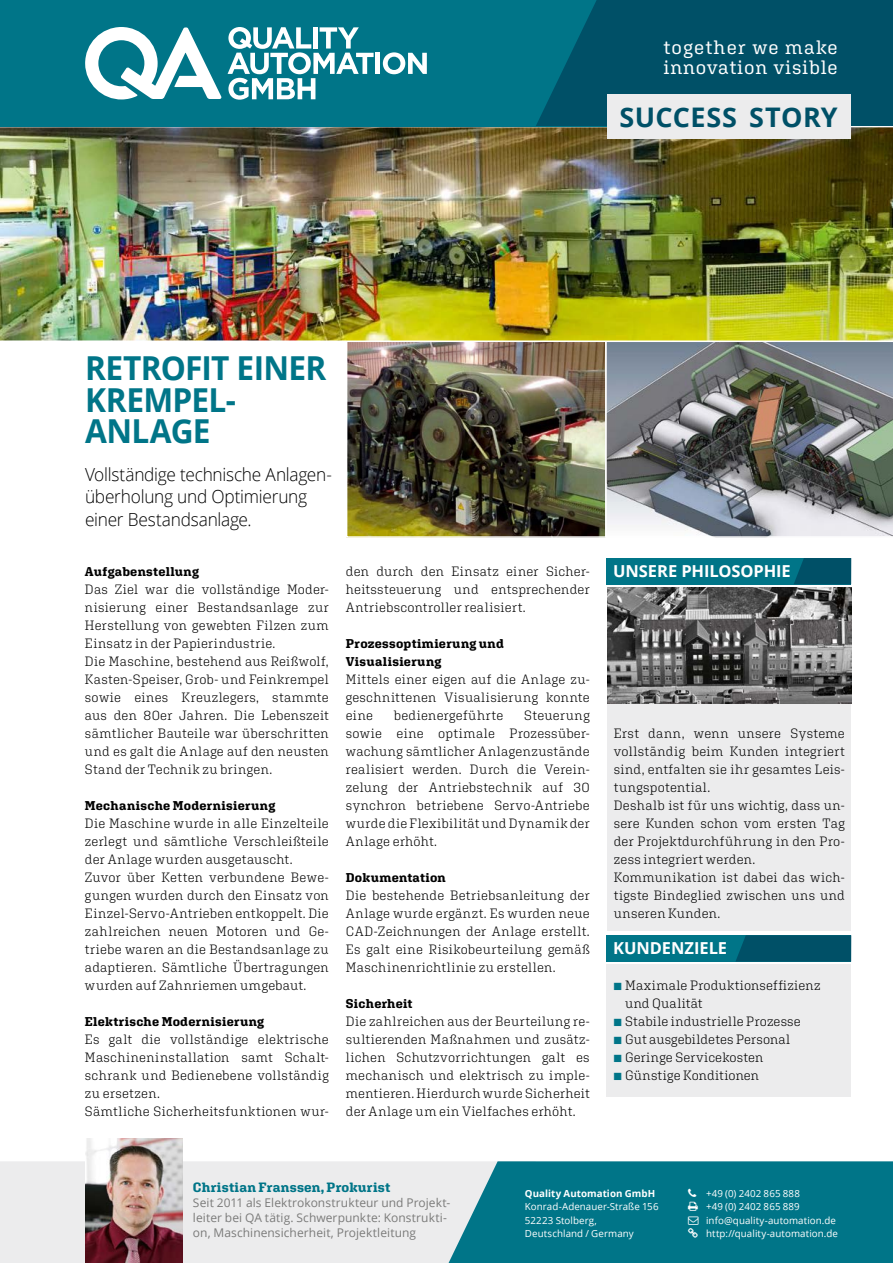
<style>
.page{position:relative;width:893px;height:1263px;background:#fff}
.page>*{position:absolute;margin:0;border:0;box-sizing:border-box;transform-origin:0 0}
.t1{font:700 33px/31.5px "Open Sans";letter-spacing:-.02em;color:#007588;scale:.96 1}
.t2{font:700 27px "Open Sans";letter-spacing:.015em;color:#005067}
.t3{font:19.35px/19.8px "Aglet Slab";letter-spacing:.04em;color:#fff}
.t4{font:300 18px/22.5px "Open Sans";letter-spacing:-.015em;color:#000;scale:.96 1}
.t5{font:700 16.5px "Open Sans";letter-spacing:-.005em;color:#fff}
.t6{font:300 13.5px/18px "Aglet Slab";letter-spacing:.02em;color:#000}
.t7{font:700 13.5px "Aglet Slab";letter-spacing:.01em;color:#007588}
.t8{font:700 12.75px/18px "Aglet Slab";letter-spacing:.02em;color:#000}
.t9{font:12px/15px "Open Sans";letter-spacing:.005em;color:#7b7b7a}
.t10{font:9.75px/13.5px "Open Sans";letter-spacing:.01em;color:#fff}
.t11{font:700 9.75px "Open Sans";letter-spacing:.005em;color:#fff}
.s1{color:#007588}
</style>
<div class="page">
<img style="left:349px;top:342px;width:255px;height:193px">
<div style="left:346px;top:339px;width:261px;height:199px;border:2px solid #fff"></div>
<img style="left:605px;top:342px;width:288px;height:196px">
<img style="left:0;top:126px;width:893px;height:216px">
<div style="left:0;top:0;width:849px;height:126px;background:#007588"></div>
<svg style="left:536px;top:0;width:357px;height:126px;background:#01546b"></svg>
<div style="left:375px;top:53px;width:5px;height:21px;background:#fff"></div>
<svg style="left:383px;top:52px;width:44px;height:22px"></svg>
<svg style="left:228px;top:27px;width:146px;height:73px"></svg>
<svg style="left:85px;top:27px;width:137px;height:73px"></svg>
<div style="left:607px;top:95px;width:243px;height:44px;background:#ececed"></div>
<div style="left:607px;top:935px;width:244px;height:26px;background:#007588"></div>
<div style="left:607px;top:964px;width:244px;height:132px;background:#ececed"></div>
<svg style="left:736px;top:935px;width:115px;height:26px;background:#005168"></svg>
<div style="left:607px;top:703px;width:244px;height:228px;background:#ececed"></div>
<div style="left:607px;top:558px;width:244px;height:26px;background:#007588"></div>
<svg style="left:794px;top:558px;width:57px;height:26px"></svg>
<img style="left:607px;top:587px;width:244px;height:116px">
<div style="left:0;top:1161px;width:449px;height:102px;background:#ececed"></div>
<div style="left:449px;top:1161px;width:444px;height:102px;background:#007588"></div>
<img style="left:85px;top:1139px;width:98px;height:124px">
<svg style="left:688px;top:1189px;width:10px;height:49px"></svg>
<h3 class="t3" style="left:663px;top:37px;width:176px">together we make innovation visible</h3>
<h2 class="t2" style="left:619px;top:98px;width:220px">SUCCESS STORY</h2>
<h1 class="t1" style="left:85px;top:351px;width:253px">RETROFIT EINER<br>KREMPEL-<br>ANLAGE</h1>
<h3 class="t4" style="left:85px;top:462px;width:259px">Vollständige technische Anlagen&shy;überholung und Optimierung einer Bestandsanlage.</h3>
<p class="t8" style="left:85px;top:562px;width:116px">Aufgabenstellung</p>
<p class="t6" style="left:85px;top:580px;width:245px">Das Ziel war die vollständige Moder&shy;nisierung einer Bestandsanlage zur Herstellung von gewebten Filzen zum Einsatz in der Papierindustrie.<br>Die Maschine, bestehend aus Reißwolf, Kasten-Speiser, Grob- und Feinkrempel sowie eines Kreuzlegers, stammte aus den 80er Jahren. Die Lebenszeit sämtlicher Bauteile war überschritten und es galt die Anlage auf den neusten Stand der Technik zu bringen.</p>
<p class="t8" style="left:85px;top:796px;width:192px">Mechanische Modernisierung</p>
<p class="t6" style="left:85px;top:814px;width:245px">Die Maschine wurde in alle Einzelteile zerlegt und sämtliche Verschleißteile der Anlage wurden ausgetauscht.<br>Zuvor über Ketten verbundene Bewe&shy;gungen wurden durch den Einsatz von Einzel-Servo-Antrieben entkoppelt. Die zahlreichen neuen Motoren und Ge&shy;triebe waren an die Bestandsanlage zu adaptieren. Sämtliche Übertragungen wurden auf Zahnriemen umgebaut.</p>
<p class="t8" style="left:85px;top:1012px;width:181px">Elektrische Modernisierung</p>
<p class="t6" style="left:85px;top:1030px;width:245px">Es galt die vollständige elektrische Maschineninstallation samt Schalt&shy;schrank und Bedienebene vollständig zu ersetzen.<br>Sämtliche Sicherheitsfunktionen wur-</p>
<p class="t6" style="left:346px;top:562px;width:245px;text-align:justify">den durch den Einsatz einer Sicher&shy;heitssteuerung und entsprechender Antriebscontroller realisiert.</p>
<p class="t8" style="left:346px;top:634px;width:160px">Prozessoptimierung und<br>Visualisierung</p>
<p class="t6" style="left:346px;top:670px;width:245px;text-align:justify">Mittels einer eigen auf die Anlage zu&shy;geschnittenen Visualisierung konnte eine</p>
<p class="t6" style="left:346px;top:706px;width:245px;text-align:justify;text-indent:178px">Steuerung sowie eine optimale Prozessüber&shy;wachung sämtlicher Anlagenzustände realisiert werden. Durch die Verein&shy;zelung der Antriebstechnik auf 30 synchron betriebene Servo-Antriebe wurde die Flexibilität und Dynamik der Anlage erhöht.</p>
<p class="t8" style="left:346px;top:868px;width:102px">Dokumentation</p>
<p class="t6" style="left:346px;top:886px;width:245px;text-align:justify">Die bestehende Betriebsanleitung der Anlage wurde ergänzt. Es wurden neue CAD-Zeichnungen der Anlage erstellt.<br>Es galt eine Risikobeurteilung gemäß Maschinenrichtlinie zu erstellen.</p>
<p class="t8" style="left:346px;top:994px;width:68px">Sicherheit</p>
<p class="t6" style="left:346px;top:1012px;width:245px;text-align:justify">Die zahlreichen aus der Beurteilung re&shy;sultierenden Maßnahmen und zusätz&shy;lichen Schutzvorrichtungen galt es mechanisch und elektrisch zu imple&shy;mentieren. Hierdurch wurde Sicherheit der Anlage um ein Vielfaches erhöht.</p>
<p class="t6" style="left:394px;top:706px;width:111px">bedienergeführte</p>
<p class="t5" style="left:613px;top:559px;width:179px">UNSERE PHILOSOPHIE</p>
<p class="t6" style="left:614px;top:724px;width:233px">Erst dann, wenn unsere Systeme vollständig beim Kunden integriert sind, entfalten sie ihr gesamtes Leis&shy;tungspotential.<br>Deshalb ist für uns wichtig, dass un&shy;sere Kunden schon vom ersten Tag der Projektdurchführung in den Pro&shy;zess integriert werden.<br>Kommunikation ist dabei das wich&shy;tigste Bindeglied zwischen uns und unseren Kunden.</p>
<p class="t5" style="left:613px;top:937px;width:116px">KUNDENZIELE</p>
<p class="t6" style="left:625px;top:976px;width:197px;text-indent:-12px"><span class="s1">■</span> Maximale Produktionseffizienz und Qualität</p>
<p class="t6" style="left:613px;top:1012px;width:189px"><span class="s1">■</span> Stabile industrielle Prozesse</p>
<p class="t6" style="left:613px;top:1030px;width:179px"><span class="s1">■</span> Gut ausgebildetes Personal</p>
<p class="t6" style="left:613px;top:1048px;width:152px"><span class="s1">■</span> Geringe Servicekosten</p>
<p class="t6" style="left:613px;top:1066px;width:148px"><span class="s1">■</span> Günstige Konditionen</p>
<p class="t7" style="left:193px;top:1179px;width:199px">Christian Franssen, Prokurist</p>
<p class="t9" style="left:193px;top:1195px;width:259px">Seit 2011 als Elektrokonstrukteur und Projekt&shy;leiter bei QA tätig. Schwerpunkte: Konstrukti&shy;on, Maschinensicherheit, Projektleitung</p>
<p class="t11" style="left:525px;top:1186px;width:132px">Quality Automation GmbH</p>
<p class="t10" style="left:525px;top:1199px;width:135px">Konrad-Adenauer-Straße 156<br>52223 Stolberg,<br>Deutschland / Germany</p>
<p class="t10" style="left:706px;top:1186px;width:133px">+49 (0) 2402 865 888<br>+49 (0) 2402 865 889 info@quality-automation.de http://quality-automation.de</p>
</div>
